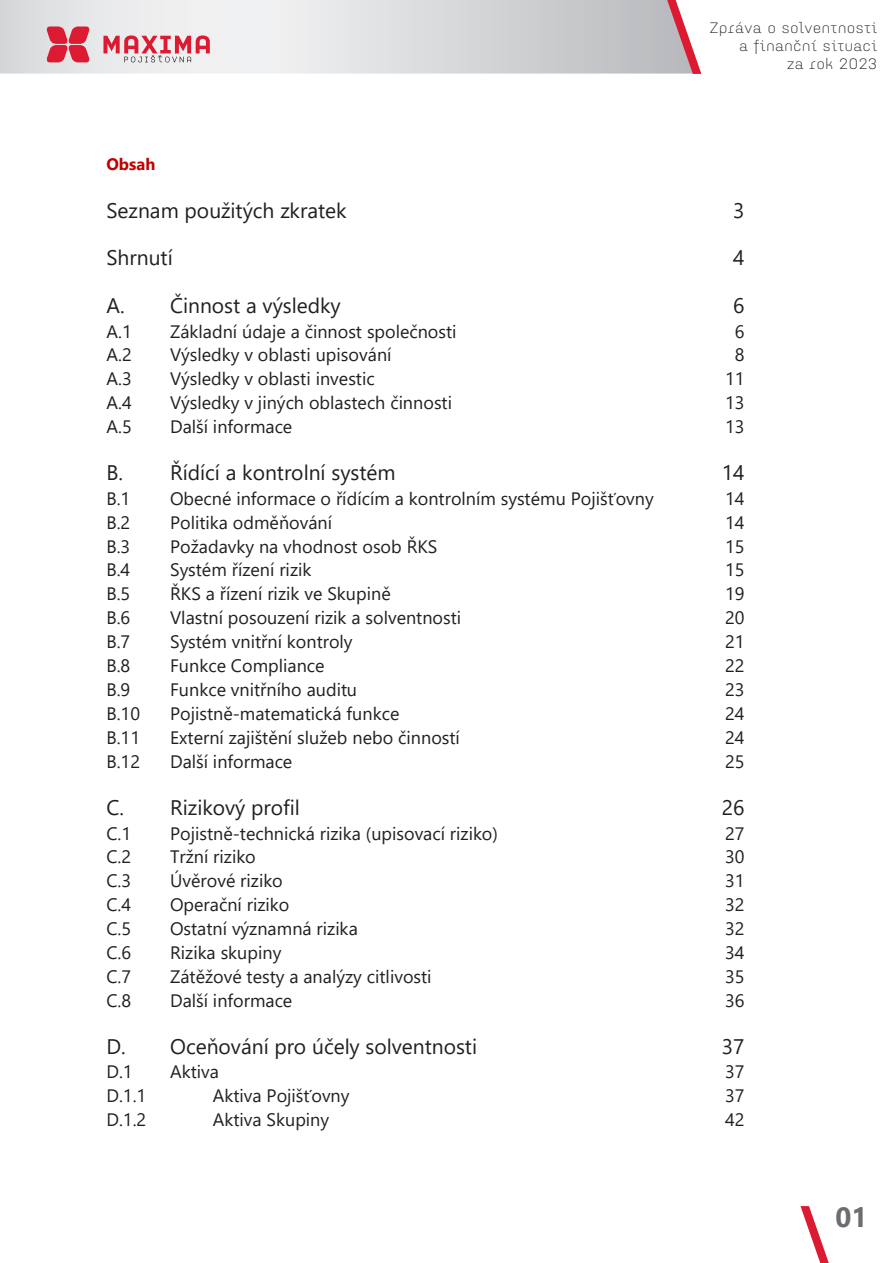
<style>
.page{position:relative;width:893px;height:1263px;background:#fff}
.page>*{position:absolute;margin:0;border:0;box-sizing:border-box;transform-origin:0 0}
.t1{font:700 27.75px "Segoe UI";color:#6c6d70}
.t2{font:21px "Segoe UI";color:#231f20}
.t3{font:18px "Segoe UI";color:#231f20}
.t4{font:700 16.5px "Segoe UI";color:#c00000}
.t5{font:300 15px/18px "Idealista";letter-spacing:.05em;color:#231f20;text-align:right}
</style>
<div class="page">
<svg style="left:0;top:0;width:666px;height:74px"></svg>
<svg style="left:666px;top:0;width:36px;height:74px"></svg>
<svg style="left:800px;top:1206px;width:29px;height:57px"></svg>
<svg style="left:103px;top:35px;width:107px;height:27px"></svg>
<svg style="left:46px;top:26px;width:45px;height:36px;background:#dd5668"></svg>
<p class="t5" style="left:710px;top:17px;width:169px">Zpráva o solventnosti a finanční situaci<br>za rok 2023</p>
<p class="t4" style="left:106px;top:149px;width:50px">Obsah</p>
<p class="t2" style="left:106px;top:191px;width:242px">Seznam použitých zkratek</p>
<p class="t2" style="left:733px;top:191px;width:13px">3</p>
<p class="t2" style="left:106px;top:238px;width:68px">Shrnutí</p>
<p class="t2" style="left:733px;top:238px;width:13px">4</p>
<p class="t2" style="left:106px;top:286px;width:236px">A. Činnost a výsledky</p>
<p class="t2" style="left:733px;top:286px;width:13px">6</p>
<p class="t3" style="left:106px;top:314px;width:27px">A.1</p>
<p class="t3" style="left:170px;top:314px;width:288px">Základní údaje a činnost společnosti</p>
<p class="t3" style="left:735px;top:314px;width:11px">6</p>
<p class="t3" style="left:106px;top:338px;width:27px">A.2</p>
<p class="t3" style="left:170px;top:338px;width:223px">Výsledky v oblasti upisování</p>
<p class="t3" style="left:735px;top:338px;width:11px">8</p>
<p class="t3" style="left:106px;top:362px;width:27px">A.3</p>
<p class="t3" style="left:170px;top:362px;width:206px">Výsledky v oblasti investic</p>
<p class="t3" style="left:725px;top:362px;width:21px">11</p>
<p class="t3" style="left:106px;top:386px;width:27px">A.4</p>
<p class="t3" style="left:170px;top:386px;width:283px">Výsledky v jiných oblastech činnosti</p>
<p class="t3" style="left:725px;top:386px;width:21px">13</p>
<p class="t3" style="left:106px;top:410px;width:27px">A.5</p>
<p class="t3" style="left:170px;top:410px;width:124px">Další informace</p>
<p class="t3" style="left:725px;top:410px;width:21px">13</p>
<p class="t2" style="left:106px;top:453px;width:291px">B. Řídící a kontrolní systém</p>
<p class="t2" style="left:722px;top:453px;width:24px">14</p>
<p class="t3" style="left:106px;top:481px;width:25px">B.1</p>
<p class="t3" style="left:170px;top:481px;width:485px">Obecné informace o řídícím a kontrolním systému Pojišťovny</p>
<p class="t3" style="left:725px;top:481px;width:21px">14</p>
<p class="t3" style="left:106px;top:505px;width:25px">B.2</p>
<p class="t3" style="left:170px;top:505px;width:164px">Politika odměňování</p>
<p class="t3" style="left:725px;top:505px;width:21px">14</p>
<p class="t3" style="left:106px;top:529px;width:25px">B.3</p>
<p class="t3" style="left:170px;top:529px;width:269px">Požadavky na vhodnost osob ŘKS</p>
<p class="t3" style="left:725px;top:529px;width:21px">15</p>
<p class="t3" style="left:106px;top:553px;width:25px">B.4</p>
<p class="t3" style="left:170px;top:553px;width:143px">Systém řízení rizik</p>
<p class="t3" style="left:725px;top:553px;width:21px">15</p>
<p class="t3" style="left:106px;top:577px;width:25px">B.5</p>
<p class="t3" style="left:170px;top:577px;width:222px">ŘKS a řízení rizik ve Skupině</p>
<p class="t3" style="left:725px;top:577px;width:21px">19</p>
<p class="t3" style="left:106px;top:601px;width:25px">B.6</p>
<p class="t3" style="left:170px;top:601px;width:293px">Vlastní posouzení rizik a solventnosti</p>
<p class="t3" style="left:725px;top:601px;width:21px">20</p>
<p class="t3" style="left:106px;top:625px;width:25px">B.7</p>
<p class="t3" style="left:170px;top:625px;width:184px">Systém vnitřní kontroly</p>
<p class="t3" style="left:725px;top:625px;width:21px">21</p>
<p class="t3" style="left:106px;top:649px;width:25px">B.8</p>
<p class="t3" style="left:170px;top:649px;width:156px">Funkce Compliance</p>
<p class="t3" style="left:725px;top:649px;width:21px">22</p>
<p class="t3" style="left:106px;top:673px;width:25px">B.9</p>
<p class="t3" style="left:170px;top:673px;width:189px">Funkce vnitřního auditu</p>
<p class="t3" style="left:725px;top:673px;width:21px">23</p>
<p class="t3" style="left:106px;top:697px;width:35px">B.10</p>
<p class="t3" style="left:170px;top:697px;width:231px">Pojistně-matematická funkce</p>
<p class="t3" style="left:725px;top:697px;width:21px">24</p>
<p class="t3" style="left:106px;top:721px;width:35px">B.11</p>
<p class="t3" style="left:170px;top:721px;width:291px">Externí zajištění služeb nebo činností</p>
<p class="t3" style="left:725px;top:721px;width:21px">24</p>
<p class="t3" style="left:106px;top:745px;width:35px">B.12</p>
<p class="t3" style="left:170px;top:745px;width:124px">Další informace</p>
<p class="t3" style="left:725px;top:745px;width:21px">25</p>
<p class="t2" style="left:106px;top:787px;width:195px">C. Rizikový profil</p>
<p class="t2" style="left:722px;top:787px;width:24px">26</p>
<p class="t3" style="left:106px;top:816px;width:26px">C.1</p>
<p class="t3" style="left:170px;top:816px;width:329px">Pojistně-technická rizika (upisovací riziko)</p>
<p class="t3" style="left:725px;top:816px;width:21px">27</p>
<p class="t3" style="left:106px;top:840px;width:26px">C.2</p>
<p class="t3" style="left:170px;top:840px;width:87px">Tržní riziko</p>
<p class="t3" style="left:725px;top:840px;width:21px">30</p>
<p class="t3" style="left:106px;top:864px;width:26px">C.3</p>
<p class="t3" style="left:170px;top:864px;width:114px">Úvěrové riziko</p>
<p class="t3" style="left:725px;top:864px;width:21px">31</p>
<p class="t3" style="left:106px;top:888px;width:26px">C.4</p>
<p class="t3" style="left:170px;top:888px;width:121px">Operační riziko</p>
<p class="t3" style="left:725px;top:888px;width:21px">32</p>
<p class="t3" style="left:106px;top:912px;width:26px">C.5</p>
<p class="t3" style="left:170px;top:912px;width:189px">Ostatní významná rizika</p>
<p class="t3" style="left:725px;top:912px;width:21px">32</p>
<p class="t3" style="left:106px;top:936px;width:26px">C.6</p>
<p class="t3" style="left:170px;top:936px;width:113px">Rizika skupiny</p>
<p class="t3" style="left:725px;top:936px;width:21px">34</p>
<p class="t3" style="left:106px;top:960px;width:26px">C.7</p>
<p class="t3" style="left:170px;top:960px;width:263px">Zátěžové testy a analýzy citlivosti</p>
<p class="t3" style="left:725px;top:960px;width:21px">35</p>
<p class="t3" style="left:106px;top:984px;width:26px">C.8</p>
<p class="t3" style="left:170px;top:984px;width:124px">Další informace</p>
<p class="t3" style="left:725px;top:984px;width:21px">36</p>
<p class="t2" style="left:106px;top:1026px;width:372px">D. Oceňování pro účely solventnosti</p>
<p class="t2" style="left:722px;top:1026px;width:24px">37</p>
<p class="t3" style="left:106px;top:1055px;width:28px">D.1</p>
<p class="t3" style="left:170px;top:1055px;width:50px">Aktiva</p>
<p class="t3" style="left:725px;top:1055px;width:21px">37</p>
<p class="t3" style="left:106px;top:1079px;width:41px">D.1.1</p>
<p class="t3" style="left:213px;top:1079px;width:138px">Aktiva Pojišťovny</p>
<p class="t3" style="left:725px;top:1079px;width:21px">37</p>
<p class="t3" style="left:106px;top:1103px;width:41px">D.1.2</p>
<p class="t3" style="left:213px;top:1103px;width:118px">Aktiva Skupiny</p>
<p class="t3" style="left:725px;top:1103px;width:21px">42</p>
<h1 class="t1" style="left:835px;top:1190px;width:33px">01</h1>
</div>
